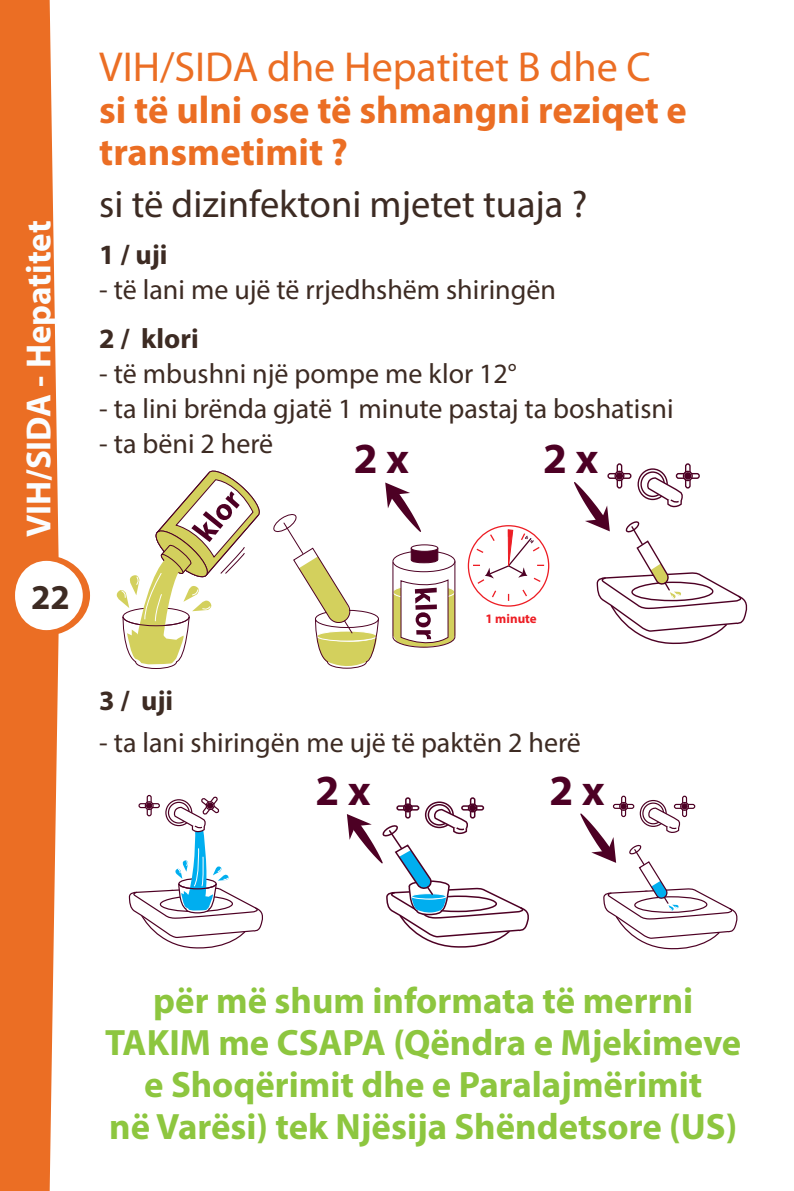
<style>
.page{position:relative;width:794px;height:1191px;background:#fff}
.page>*{position:absolute;margin:0;border:0;box-sizing:border-box;transform-origin:0 0}
.t1{font:700 43.05px "Myriad Pro";color:#4d0024}
.t2{font:42px "Myriad Pro";color:#eb6e24}
.t3{font:700 38.5px/42px "Myriad Pro";color:#eb6e24}
.t4{font:38.5px "Myriad Pro";color:#3d2b23}
.t5{font:700 36.75px/42px "Myriad Pro";color:#8dc63f;text-align:center}
.t6{font:700 35px "Myriad Pro";color:#fafdff}
.t7{font:700 35px "Myriad Pro";color:#3d2b23}
.t8{font:28px/49.4px "Myriad Pro";color:#3d2b23}
.t9{font:700 28px "Myriad Pro";color:#3d2b23}
.t10{font:700 12.95px "Myriad Pro";color:#ed1d24}
.s1{font-weight:700}
</style>
<div class="page">
<svg style="left:0;top:0;width:90px;height:1191px;fill:#eb6e24"></svg>
<svg style="left:128px;top:795px;width:135px;height:154px"></svg>
<svg style="left:116px;top:470px;width:144px;height:199px"></svg>
<div style="left:411px;top:544px;width:27px;height:8px;border:1px solid #4d0024;border-radius:50%"></div>
<svg style="left:392px;top:545px;width:64px;height:103px"></svg>
<svg style="left:273px;top:514px;width:106px;height:155px"></svg>
<svg style="left:468px;top:526px;width:80px;height:80px"></svg>
<div style="left:468px;top:525px;width:81px;height:81px;border:1px solid #ed1d24;border-radius:50%"></div>
<svg style="left:473px;top:529px;width:71px;height:72px"></svg>
<div style="left:616px;top:463px;width:6px;height:16px;border:1px solid #4d0024;border-radius:2px"></div>
<div style="left:615px;top:471px;width:9px;height:9px;background:#4f0327;border-radius:50%"></div>
<div style="left:614px;top:471px;width:10px;height:10px;border:1px solid #4d0024;border-radius:50%"></div>
<div style="left:616px;top:472px;width:7px;height:7px;border:1px solid #4d0024;border-radius:50%"></div>
<div style="left:685px;top:463px;width:5px;height:16px;border:1px solid #4d0024;border-radius:2px"></div>
<div style="left:683px;top:471px;width:9px;height:9px;background:#4d0125;border-radius:50%"></div>
<div style="left:683px;top:471px;width:10px;height:10px;border:1px solid #4d0024;border-radius:50%"></div>
<div style="left:684px;top:472px;width:7px;height:7px;border:1px solid #4d0024;border-radius:50%"></div>
<svg style="left:638px;top:469px;width:29px;height:30px"></svg>
<div style="left:637px;top:468px;width:31px;height:32px;border:1px solid #4d0024;border-radius:50%"></div>
<div style="left:640px;top:471px;width:25px;height:26px;border:1px solid #4d0024;border-radius:50%"></div>
<div style="left:405px;top:797px;width:6px;height:13px;border:2px solid #4d0024;border-radius:2px"></div>
<div style="left:403px;top:803px;width:10px;height:9px;border:2px solid #4d0024;border-radius:50%"></div>
<div style="left:404px;top:804px;width:7px;height:7px;border:2px solid #4d0024;border-radius:50%"></div>
<div style="left:470px;top:797px;width:5px;height:13px;border:2px solid #4d0024;border-radius:2px"></div>
<div style="left:468px;top:803px;width:9px;height:9px;border:2px solid #4d0024;border-radius:50%"></div>
<div style="left:469px;top:804px;width:7px;height:7px;border:2px solid #4d0024;border-radius:50%"></div>
<div style="left:425px;top:801px;width:29px;height:27px;border:2px solid #4d0024;border-radius:50%"></div>
<div style="left:427px;top:804px;width:24px;height:21px;border:2px solid #4d0024;border-radius:50%"></div>
<div style="left:621px;top:795px;width:5px;height:14px;border:1px solid #4d0024;border-radius:2px"></div>
<div style="left:619px;top:802px;width:9px;height:9px;border:1px solid #4d0024;border-radius:50%"></div>
<div style="left:620px;top:803px;width:7px;height:6px;border:1px solid #4d0024;border-radius:50%"></div>
<div style="left:682px;top:795px;width:5px;height:14px;border:1px solid #4d0024;border-radius:2px"></div>
<div style="left:680px;top:802px;width:9px;height:9px;border:1px solid #4d0024;border-radius:50%"></div>
<div style="left:681px;top:803px;width:7px;height:6px;border:1px solid #4d0024;border-radius:50%"></div>
<svg style="left:640px;top:800px;width:26px;height:26px"></svg>
<div style="left:639px;top:800px;width:28px;height:27px;border:1px solid #4d0024;border-radius:50%"></div>
<div style="left:642px;top:802px;width:22px;height:22px;border:1px solid #4d0024;border-radius:50%"></div>
<svg style="left:385px;top:482px;width:36px;height:50px"></svg>
<svg style="left:574px;top:473px;width:174px;height:172px"></svg>
<svg style="left:347px;top:805px;width:182px;height:143px"></svg>
<svg style="left:580px;top:804px;width:158px;height:146px"></svg>
<p class="t6" style="left:16px;top:537px;width:319px;rotate:-90deg">VIH/SIDA - Hepatitet</p>
<p class="t7" style="left:31px;top:574px;width:40px">22</p>
<p class="t2" style="left:99px;top:41px;width:553px">VIH/SIDA dhe Hepatitet B dhe C</p>
<p class="t3" style="left:99px;top:88px;width:589px">si të ulni ose të shmangni reziqet e transmetimit ?</p>
<p class="t4" style="left:99px;top:181px;width:489px">si të dizinfektoni mjetet tuaja ?</p>
<p class="t9" style="left:99px;top:236px;width:70px">1 / uji</p>
<p class="t8" style="left:99px;top:264px;width:458px">- të lani me ujë të rrjedhshëm shiringën<br><span class="s1">2 / klori</span></p>
<p class="t8" style="left:99px;top:348px;width:419px">- të mbushni një pompe me klor 12°</p>
<p class="t8" style="left:99px;top:383px;width:576px">- ta lini brënda gjatë 1 minute pastaj ta boshatisni</p>
<p class="t8" style="left:99px;top:418px;width:175px">- ta bëni 2 herë</p>
<p class="t1" style="left:354px;top:431px;width:57px">2 x</p>
<p class="t1" style="left:543px;top:431px;width:57px">2 x</p>
<p class="t10" style="left:485px;top:610px;width:53px">1 minute</p>
<p class="t9" style="left:99px;top:682px;width:75px">3 / uji</p>
<p class="t8" style="left:99px;top:717px;width:483px">- ta lani shiringën me ujë të paktën 2 herë</p>
<p class="t1" style="left:315px;top:762px;width:57px">2 x</p>
<p class="t1" style="left:549px;top:762px;width:57px">2 x</p>
<p class="t5" style="left:105px;top:978px;width:637px">për më shum informata të merrni TAKIM me CSAPA (Qëndra e Mjekimeve e Shoqërimit dhe e Paralajmërimit<br>në Varësi) tek Njësija Shëndetsore (US)</p>
</div>
